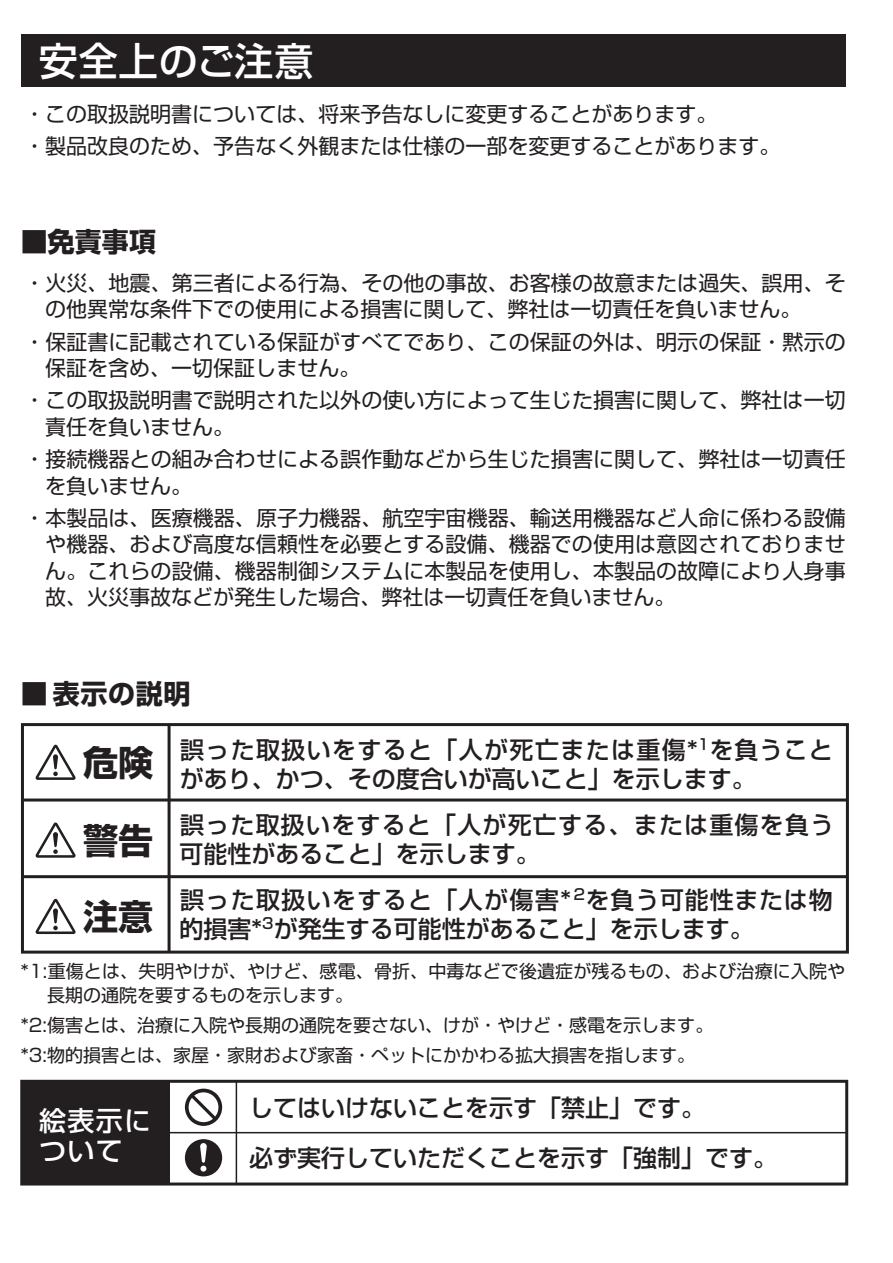
<style>
.page{position:relative;width:893px;height:1263px;background:#fff}
.page>*{position:absolute;margin:0;border:0;box-sizing:border-box;transform-origin:0 0}
.t1{font:500 39px "Shin Go";letter-spacing:.025em;color:#fff}
.t2{font:700 35.1px "Shin Go Pro";color:#231f20}
.t3{font:700 27px "Shin Go Pro";letter-spacing:.025em;color:#231f20}
.t4{font:500 27px/30px "Shin Go";letter-spacing:.05em;color:#fff}
.t5{font:500 24px/28.8px "Shin Go";letter-spacing:.03em;color:#231f20}
.t6{font:500 24px/49.8px "Shin Go";color:#231f20}
.t7{font:500 24px/28.8px "Shin Go";letter-spacing:.05em;color:#231f20}
.t8{font:21px/26.4px "Shin Go";letter-spacing:.005em;color:#231f20}
.t9{font:18px/24px "Shin Go";color:#231f20}
</style>
<div class="page">
<div style="left:21px;top:34px;width:825px;height:53px;background:#231f20"></div>
<div style="left:21px;top:723px;width:828px;height:230px;border:3px solid #231f20"></div>
<hr style="left:22px;top:798px;width:825px;height:3px;background:#231f20">
<hr style="left:22px;top:875px;width:825px;height:3px;background:#231f20">
<hr style="left:168px;top:725px;width:3px;height:227px;background:#231f20">
<svg style="left:185px;top:1088px;width:37px;height:38px"></svg>
<svg style="left:185px;top:1139px;width:37px;height:37px"></svg>
<div style="left:21px;top:1081px;width:148px;height:102px;background:#231f20"></div>
<div style="left:20px;top:1080px;width:828px;height:105px;border:3px solid #231f20"></div>
<hr style="left:236px;top:1081px;width:1px;height:103px;background:#231f20">
<hr style="left:169px;top:1132px;width:678px;height:1px;background:#231f20">
<svg style="left:35px;top:745px;width:41px;height:35px"></svg>
<svg style="left:35px;top:899px;width:41px;height:35px"></svg>
<svg style="left:35px;top:822px;width:41px;height:36px"></svg>
<h1 class="t1" style="left:39px;top:36px;width:276px">安全上のご注意</h1>
<p class="t8" style="left:24px;top:96px;width:757px;line-height:32.4px">・この取扱説明書については、将来予告なしに変更することがあります。<br>・製品改良のため、予告なく外観または仕様の一部を変更することがあります。</p>
<p class="t3" style="left:21px;top:220px;width:137px">■免責事項</p>
<p class="t8" style="left:45px;top:268px;width:802px;text-indent:-21px">・火災、地震、第三者による行為、その他の事故、お客様の故意または過失、誤用、その他異常な条件下での使用による損害に関して、弊社は一切責任を負いません。</p>
<p class="t8" style="left:45px;top:327px;width:802px;text-indent:-21px">・保証書に記載されている保証がすべてであり、この保証の外は、明示の保証・黙示の保証を含め、一切保証しません。</p>
<p class="t8" style="left:45px;top:386px;width:802px;text-indent:-21px">・この取扱説明書で説明された以外の使い方によって生じた損害に関して、弊社は一切責任を負いません。</p>
<p class="t8" style="left:45px;top:445px;width:802px;text-indent:-21px">・接続機器との組み合わせによる誤作動などから生じた損害に関して、弊社は一切責任を負いません。</p>
<p class="t8" style="left:45px;top:504px;width:802px;text-align:justify;text-indent:-21px">・本製品は、医療機器、原子力機器、航空宇宙機器、輸送用機器など人命に係わる設備や機器、および高度な信頼性を必要とする設備、機器での使用は意図されておりません。これらの設備、機器制御システムに本製品を使用し、本製品の故障により人身事故、火災事故などが発生した場合、弊社は一切責任を負いません。</p>
<p class="t3" style="left:21px;top:672px;width:171px">■ 表示の説明</p>
<h2 class="t2" style="left:83px;top:735px;width:72px">危険</h2>
<p class="t5" style="left:180px;top:735px;width:655px">誤った取扱いをすると「人が死亡または重傷*<sup>1</sup>を負うことがあり、かつ、その度合いが高いこと」を示します。</p>
<h2 class="t2" style="left:83px;top:812px;width:72px">警告</h2>
<p class="t7" style="left:180px;top:810px;width:656px">誤った取扱いをすると「人が死亡する、または重傷を負う可能性があること」を示します。</p>
<h2 class="t2" style="left:83px;top:889px;width:72px">注意</h2>
<p class="t5" style="left:180px;top:884px;width:655px">誤った取扱いをすると「人が傷害* <sup>2</sup>を負う可能性または物的損害*<sup>3</sup>が発生する可能性があること」を示します。</p>
<p class="t9" style="left:47px;top:958px;width:800px;text-indent:-26px">*1:重傷とは、失明やけが、やけど、感電、骨折、中毒などで後遺症が残るもの、および治療に入院や長期の通院を要するものを示します。</p>
<p class="t9" style="left:21px;top:1009px;width:694px;line-height:30px">*2:傷害とは、治療に入院や長期の通院を要さない、けが・やけど・感電を示します。*3:物的損害とは、家屋・家財および家畜・ペットにかかわる拡大損害を指します。</p>
<p class="t4" style="left:39px;top:1104px;width:114px">絵表示について</p>
<p class="t6" style="left:249px;top:1082px;width:530px">してはいけないことを示す「禁止」です。<br>必ず実行していただくことを示す「強制」です。</p>
</div>
